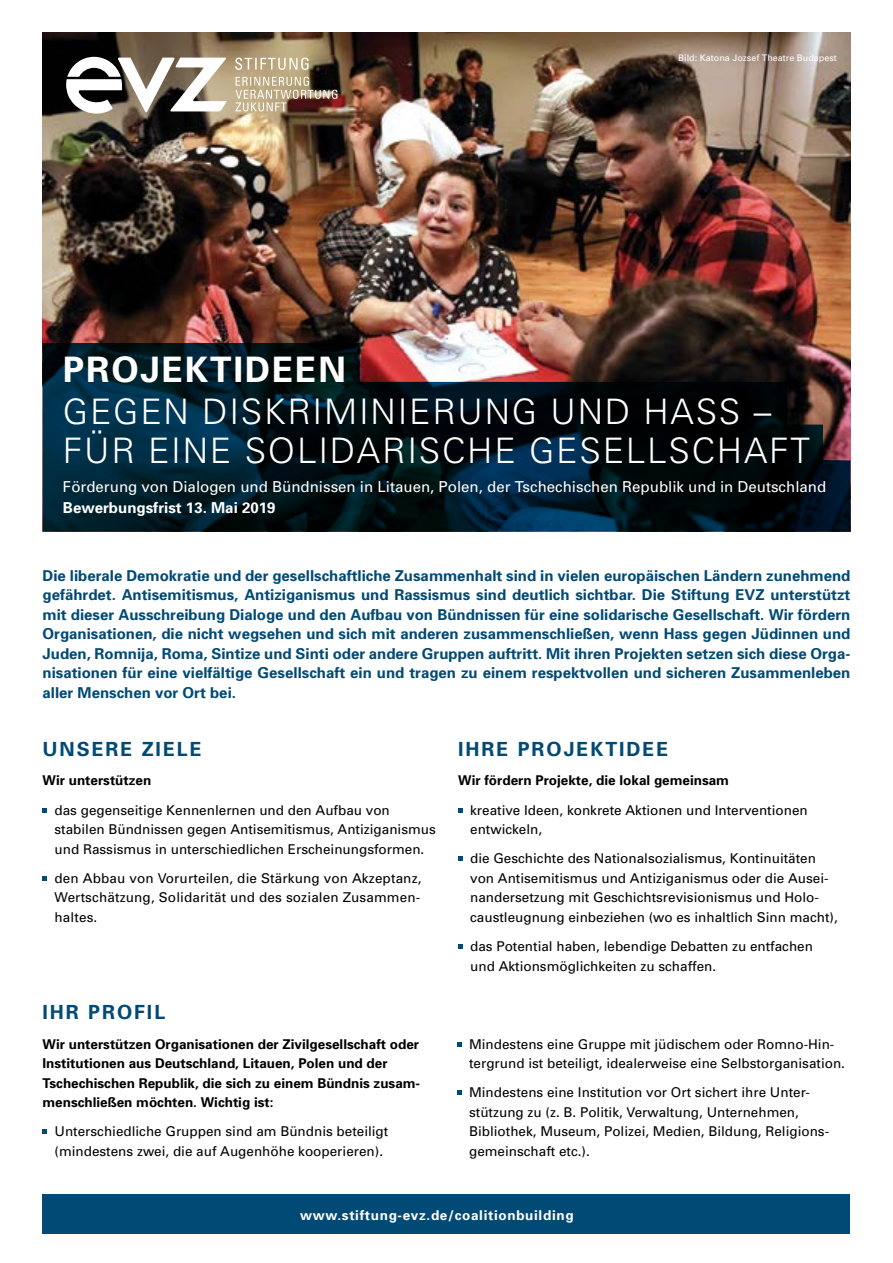
<style>
.page{position:relative;width:893px;height:1263px;background:#fff}
.page>*{position:absolute;margin:0;border:0;box-sizing:border-box;transform-origin:0 0}
.t1{font:300 35.1px/39px "Univers";letter-spacing:.05em;color:#fff}
.t2{font:700 35.1px "Univers";letter-spacing:.05em;color:#fff}
.t3{font:700 19.5px "Univers";letter-spacing:.1em;color:#004a75}
.t4{font:700 15px/19.5px "Univers";color:#004a75;text-align:justify}
.t5{font:15px "Univers";color:#fff}
.t6{font:700 15px "Univers";color:#fff}
.t7{font:13.5px/19.5px "Univers";color:#000}
.t8{font:700 13.5px/19.5px "Univers";color:#000}
.t9{font:700 13.5px "Univers";letter-spacing:.05em;color:#fff}
.t10{font:9px "Univers";color:#fff}
</style>
<div class="page">
<div style="left:43px;top:1195px;width:807px;height:39px;background:#004a75"></div>
<svg style="left:43px;top:808px;width:4px;height:4px"></svg>
<svg style="left:43px;top:876px;width:4px;height:5px"></svg>
<svg style="left:458px;top:808px;width:4px;height:4px"></svg>
<svg style="left:458px;top:857px;width:4px;height:4px"></svg>
<svg style="left:458px;top:944px;width:4px;height:5px"></svg>
<img style="left:43px;top:33px;width:807px;height:310px">
<svg style="left:43px;top:343px;width:807px;height:189px;background:#111e27"></svg>
<svg style="left:66px;top:57px;width:161px;height:62px"></svg>
<svg style="left:235px;top:58px;width:74px;height:12px"></svg>
<svg style="left:236px;top:77px;width:101px;height:34px;background:#a28c77"></svg>
<svg style="left:43px;top:1130px;width:4px;height:4px"></svg>
<svg style="left:457px;top:1042px;width:4px;height:4px"></svg>
<svg style="left:457px;top:1091px;width:4px;height:4px"></svg>
<p class="t10" style="left:678px;top:52px;width:160px">Bild: Katona Jozsef Theatre Budapest</p>
<h1 class="t2" style="left:63px;top:347px;width:284px">PROJEKTIDEEN</h1>
<h1 class="t1" style="left:63px;top:391px;width:749px">GEGEN DISKRIMINIERUNG UND HASS –<br>FÜR EINE SOLIDARISCHE GESELLSCHAFT</h1>
<p class="t5" style="left:63px;top:477px;width:765px">Förderung von Dialogen und Bündnissen in Litauen, Polen, der Tschechischen Republik und in Deutschland</p>
<p class="t6" style="left:63px;top:498px;width:214px">Bewerbungsfrist 13. Mai 2019</p>
<p class="t4" style="left:43px;top:565px;width:809px">Die liberale Demokratie und der gesellschaftliche Zusammenhalt sind in vielen europäischen Ländern zunehmend gefährdet. Antisemitismus, Antiziganismus und Rassismus sind deutlich sichtbar. Die Stiftung EVZ unterstützt mit dieser Ausschreibung Dialoge und den Aufbau von Bündnissen für eine solidarische Gesellschaft. Wir fördern Organisationen, die nicht wegsehen und sich mit anderen zusammenschließen, wenn Hass gegen Jüdinnen und Juden, Romnija, Roma, Sintize und Sinti oder andere Gruppen auftritt. Mit ihren Projekten setzen sich diese Orga&shy;nisationen für eine vielfältige Gesellschaft ein und tragen zu einem respektvollen und sicheren Zusammenleben aller Menschen vor Ort bei.</p>
<h2 class="t3" style="left:43px;top:737px;width:161px">UNSERE ZIELE</h2>
<p class="t8" style="left:43px;top:770px;width:110px">Wir unterstützen</p>
<p class="t7" style="left:55px;top:800px;width:383px">das gegenseitige Kennenlernen und den Aufbau von stabilen Bündnissen gegen Antisemitismus, Antiziganismus und Rassismus in unterschiedlichen Erscheinungsformen.</p>
<p class="t7" style="left:55px;top:868px;width:369px;text-align:justify">den Abbau von Vorurteilen, die Stärkung von Akzeptanz, Wertschätzung, Solidarität und des sozialen Zusammen&shy;haltes.</p>
<h2 class="t3" style="left:43px;top:1000px;width:124px">IHR PROFIL</h2>
<p class="t8" style="left:43px;top:1033px;width:379px">Wir unterstützen Organisationen der Zivilgesellschaft oder Institutionen aus Deutschland, Litauen, Polen und der Tschechischen Republik, die sich zu einem Bündnis zusam&shy;menschließen möchten. Wichtig ist:</p>
<p class="t7" style="left:55px;top:1121px;width:335px">Unterschiedliche Gruppen sind am Bündnis beteiligt (mindestens zwei, die auf Augenhöhe kooperieren).</p>
<h2 class="t3" style="left:458px;top:737px;width:212px">IHRE PROJEKTIDEE</h2>
<p class="t8" style="left:458px;top:770px;width:272px">Wir fördern Projekte, die lokal gemeinsam</p>
<p class="t7" style="left:470px;top:800px;width:339px">kreative Ideen, konkrete Aktionen und Interventionen entwickeln,</p>
<p class="t7" style="left:470px;top:848px;width:369px">die Geschichte des Nationalsozialismus, Kontinuitäten von Antisemitismus und Antiziganismus oder die Ausei&shy;nandersetzung mit Geschichtsrevisionismus und Holo&shy;caustleugnung einbeziehen (wo es inhaltlich Sinn macht),</p>
<p class="t7" style="left:470px;top:936px;width:344px">das Potential haben, lebendige Debatten zu entfachen und Aktionsmöglichkeiten zu schaffen.</p>
<p class="t7" style="left:469px;top:1034px;width:377px">Mindestens eine Gruppe mit jüdischem oder Romno-Hin&shy;tergrund ist beteiligt, idealerweise eine Selbstorganisation.</p>
<p class="t7" style="left:469px;top:1082px;width:362px">Mindestens eine Institution vor Ort sichert ihre Unter&shy;stützung zu (z. B. Politik, Verwaltung, Unternehmen, Bibliothek, Museum, Polizei, Medien, Bildung, Religions&shy;gemeinschaft etc.).</p>
<p class="t9" style="left:300px;top:1206px;width:275px">www.stiftung-evz.de/coalitionbuilding</p>
</div>
